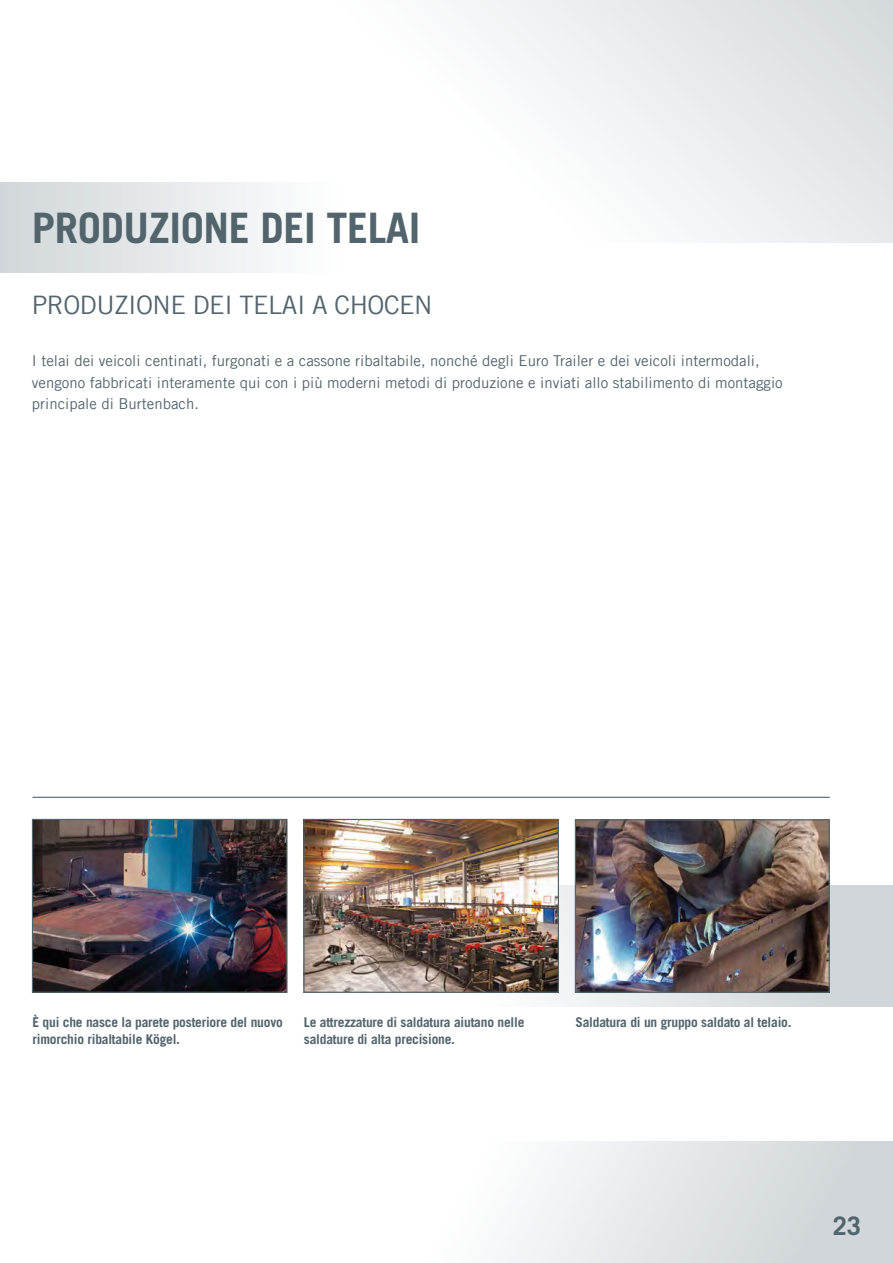
<style>
.page{position:relative;width:893px;height:1263px;background:#fff}
.page>*{position:absolute;margin:0;border:0;box-sizing:border-box;transform-origin:0 0}
.t1{font:700 42px "Trade Gothic LT Com";letter-spacing:-.01em;color:#52646c}
.t2{font:25.5px "Trade Gothic LT Com";letter-spacing:-.02em;color:#52646c}
.t3{font:700 25.5px "Trade Gothic LT Com";color:#52646c}
.t4{font:15px/21.6px "Trade Gothic LT Com";color:#52646c}
.t5{font:700 13.5px/16.2px "Trade Gothic LT Com";letter-spacing:-.015em;color:#52646c}
</style>
<div class="page">
<div style="left:0;top:1142px;width:893px;height:121px;background:linear-gradient(to right,#fff,#d8dde0)"></div>
<div style="left:0;top:0;width:893px;height:242px;background:linear-gradient(to right,#fff,#e6e9eb)"></div>
<div style="left:0;top:886px;width:893px;height:121px;background:linear-gradient(to right,#fff,#d9dee1)"></div>
<img style="left:34px;top:821px;width:252px;height:170px">
<div style="left:32px;top:819px;width:256px;height:174px;border:1px solid #52646c"></div>
<img style="left:305px;top:821px;width:252px;height:170px">
<div style="left:303px;top:819px;width:256px;height:174px;border:1px solid #52646c"></div>
<img style="left:577px;top:821px;width:251px;height:170px">
<div style="left:575px;top:819px;width:255px;height:174px;border:1px solid #52646c"></div>
<div style="left:0;top:183px;width:450px;height:89px;background:linear-gradient(to right,#d3d9dc,#fff)"></div>
<hr style="left:33px;top:797px;width:797px;height:1px;background:#52646c">
<h1 class="t1" style="left:32px;top:202px;width:390px">PRODUZIONE DEI TELAI</h1>
<h2 class="t2" style="left:32px;top:289px;width:402px">PRODUZIONE DEI TELAI A CHOCEN</h2>
<p class="t4" style="left:32px;top:350px;width:752px">I telai dei veicoli centinati, furgonati e a cassone ribaltabile, nonché degli Euro Trailer e dei veicoli intermodali, vengono fabbricati interamente qui con i più moderni metodi di produzione e inviati allo stabilimento di montaggio principale di Burtenbach.</p>
<p class="t5" style="left:33px;top:1014px;width:252px">È qui che nasce la parete posteriore del nuovo rimorchio ribaltabile Kögel.</p>
<p class="t5" style="left:304px;top:1014px;width:222px">Le attrezzature di saldatura aiutano nelle saldature di alta precisione.</p>
<p class="t5" style="left:575px;top:1014px;width:218px">Saldatura di un gruppo saldato al telaio.</p>
<h2 class="t3" style="left:833px;top:1210px;width:30px">23</h2>
</div>
